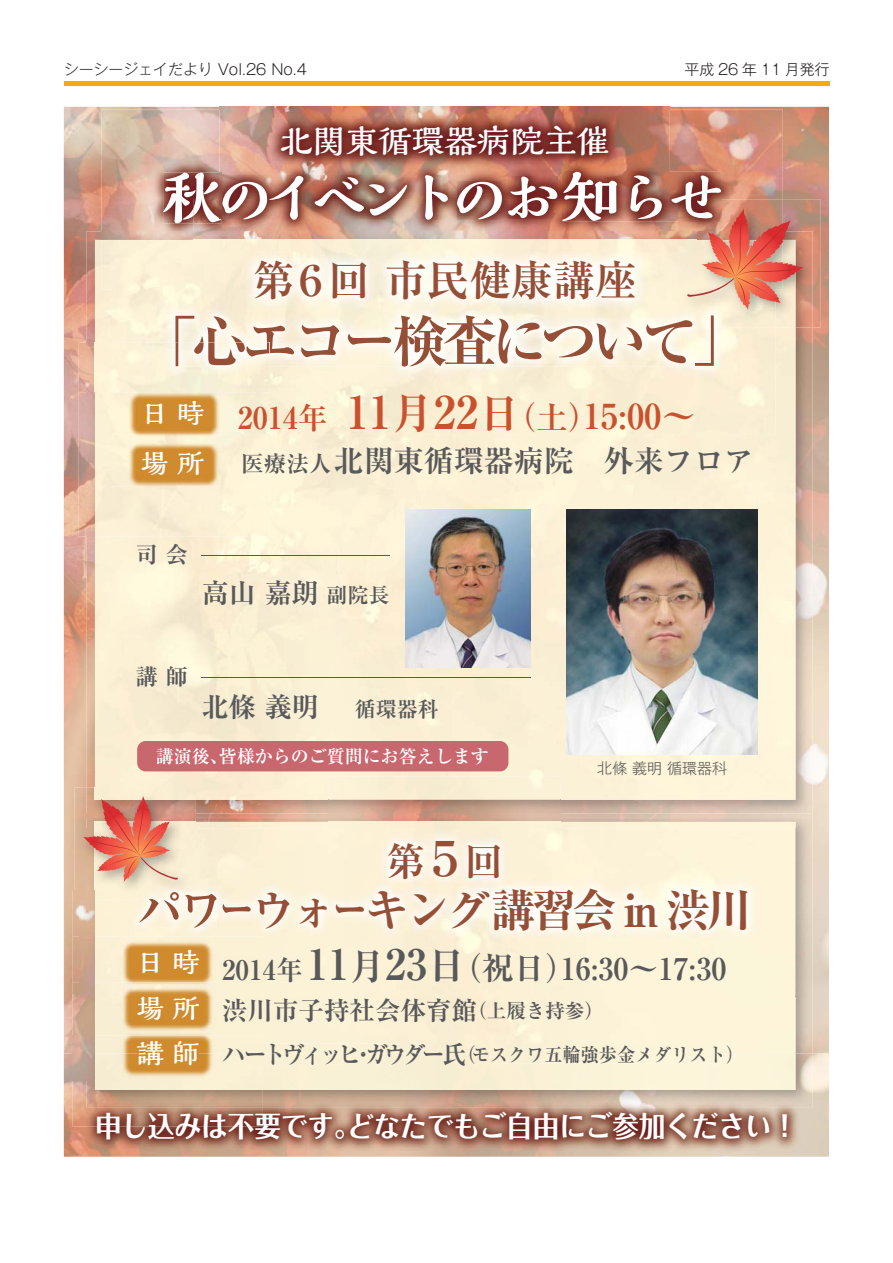
<style>
.page{position:relative;width:893px;height:1263px;background:#fff}
.page>*{position:absolute;margin:0;border:0;box-sizing:border-box;transform-origin:0 0}
.t1{font:58.65px "Kaimin So Std Heavy 90 pv RKSJ H";letter-spacing:-.15em;color:#fff}
.t2{font:55.5px "Ryumin Pr 5 Ex Bold 90 pv RKSJ H";letter-spacing:-.1em;color:#954f36}
.t3{font:45px "Ryumin Pr 5 Ex Bold 90 pv RKSJ H";letter-spacing:-.1em;color:#954f36}
.t4{font:42px "Ryumin Pr 5 Bold 90 pv RKSJ H";color:#954f36}
.t5{font:39px "Ryumin Pr 5 Bold 90 pv RKSJ H";color:#954f36}
.t6{font:34.5px "Ryumin Pro Bold 90 pv RKSJ H";color:#c9512d}
.t7{font:33px "Kaimin So Std Bold 90 pv RKSJ H";color:#fff}
.t8{font:30px "Ryumin Pro Bold 90 pv RKSJ H";color:#58595b}
.t9{font:30px "Ryumin Pro Bold 90 pv RKSJ H";color:#c9512d}
.t10{font:28.5px "Folk Pro Bold 90 pv RKSJ H";color:#fff;scale:.93 1}
.t11{font:27px "Ryumin Pro Bold 90 pv RKSJ H";color:#58595b}
.t12{font:27px/49.8px "Kaimin So Std Bold 90 pv RKSJ H";color:#fff}
.t13{font:25.5px "Ryumin Pro Bold 90 pv RKSJ H";color:#58595b}
.t14{font:22.5px "Ryumin Pro Bold 90 pv RKSJ H";color:#58595b}
.t15{font:21px "Ryumin Pro Bold 90 pv RKSJ H";color:#58595b}
.t16{font:19.5px "Ryumin Pro Bold 90 pv RKSJ H";color:#58595b;scale:.93 1}
.t17{font:18px "Ryumin Pr 5 Bold 90 pv RKSJ H";color:#fff}
.t18{font:15px "Gothic MB101 Pro Light 90 pv RKSJ H";color:#58595b}
.t19{font:14.85px "Gothic MB101 Pr 5 Light 90 pv RKSJ H";color:#231f20}
.s1{font-size:45px}
.s2{font-size:42px}
.s3{font-size:31.5px}
.s4{font-size:21px}
.s5{font-size:48px}
.s6{font-size:36px}
.s7{font-size:39px}
.s8{font-size:19.5px}
.s9{font-family:"Kaimin So Std Bold 90 pv RKSJ H";font-size:27px;color:#fff}
.s10{font-size:25.5px}
</style>
<div class="page">
<hr style="left:64px;top:81px;width:765px;height:4px;background:#faa61a">
<img style="left:64px;top:107px;width:155px;height:52px">
<img style="left:669px;top:107px;width:160px;height:52px">
<img style="left:64px;top:159px;width:38px;height:894px">
<img style="left:782px;top:159px;width:47px;height:894px">
<img style="left:86px;top:231px;width:16px;height:111px">
<img style="left:761px;top:328px;width:51px;height:485px">
<img style="left:86px;top:537px;width:9px;height:250px">
<img style="left:195px;top:800px;width:133px;height:13px">
<img style="left:95px;top:240px;width:17px;height:102px">
<div style="left:742px;top:328px;width:53px;height:472px;background:#fef3d9"></div>
<div style="left:256px;top:435px;width:486px;height:365px;background:#fbf1d6"></div>
<img style="left:95px;top:537px;width:161px;height:263px">
<img style="left:269px;top:453px;width:61px;height:21px">
<img style="left:195px;top:817px;width:133px;height:5px">
<img style="left:560px;top:817px;width:252px;height:44px">
<img style="left:795px;top:861px;width:17px;height:192px">
<img style="left:195px;top:813px;width:617px;height:4px">
<div style="left:263px;top:999px;width:213px;height:23px;background:#faf1d5"></div>
<div style="left:474px;top:1045px;width:257px;height:8px;background:#fbf3d8"></div>
<img style="left:219px;top:106px;width:450px;height:4px">
<img style="left:102px;top:110px;width:680px;height:121px">
<img style="left:102px;top:231px;width:91px;height:59px">
<img style="left:163px;top:173px;width:56px;height:50px">
<img style="left:219px;top:173px;width:2px;height:26px">
<img style="left:222px;top:175px;width:226px;height:24px">
<img style="left:457px;top:182px;width:45px;height:17px">
<img style="left:508px;top:177px;width:49px;height:22px">
<img style="left:562px;top:172px;width:159px;height:28px">
<img style="left:193px;top:218px;width:485px;height:72px">
<img style="left:221px;top:199px;width:341px;height:19px">
<img style="left:193px;top:199px;width:28px;height:24px">
<svg style="left:219px;top:199px;width:2px;height:19px"></svg>
<img style="left:222px;top:199px;width:226px;height:21px">
<img style="left:242px;top:218px;width:191px;height:2px">
<img style="left:457px;top:199px;width:45px;height:20px">
<img style="left:508px;top:199px;width:49px;height:20px">
<img style="left:562px;top:199px;width:134px;height:22px">
<img style="left:562px;top:199px;width:107px;height:19px">
<div style="left:112px;top:253px;width:81px;height:37px;background:#fdf3d8"></div>
<img style="left:193px;top:315px;width:503px;height:51px">
<div style="left:269px;top:403px;width:57px;height:29px;background:#fbefd4"></div>
<img style="left:328px;top:777px;width:232px;height:51px">
<img style="left:195px;top:828px;width:612px;height:168px">
<img style="left:263px;top:892px;width:64px;height:36px">
<img style="left:263px;top:957px;width:38px;height:26px">
<img style="left:79px;top:342px;width:190px;height:145px">
<img style="left:180px;top:342px;width:89px;height:25px">
<img style="left:175px;top:342px;width:5px;height:25px">
<img style="left:193px;top:342px;width:76px;height:24px">
<img style="left:79px;top:392px;width:7px;height:145px">
<img style="left:86px;top:487px;width:9px;height:50px">
<img style="left:95px;top:474px;width:174px;height:63px">
<img style="left:112px;top:392px;width:157px;height:43px">
<img style="left:243px;top:453px;width:26px;height:21px">
<img style="left:147px;top:401px;width:57px;height:24px">
<img style="left:72px;top:891px;width:7px;height:46px">
<img style="left:79px;top:899px;width:16px;height:38px">
<img style="left:95px;top:891px;width:168px;height:46px">
<img style="left:139px;top:892px;width:77px;height:36px">
<img style="left:222px;top:904px;width:29px;height:9px">
<img style="left:257px;top:892px;width:6px;height:36px">
<img style="left:72px;top:937px;width:7px;height:45px">
<img style="left:79px;top:937px;width:184px;height:59px">
<img style="left:142px;top:950px;width:57px;height:24px">
<img style="left:72px;top:1035px;width:23px;height:18px">
<img style="left:95px;top:1035px;width:168px;height:18px">
<img style="left:223px;top:1048px;width:20px;height:5px">
<img style="left:246px;top:1044px;width:17px;height:9px">
<img style="left:72px;top:982px;width:14px;height:53px">
<img style="left:86px;top:996px;width:177px;height:39px">
<img style="left:223px;top:982px;width:40px;height:1px">
<img style="left:223px;top:999px;width:40px;height:23px">
<img style="left:137px;top:996px;width:62px;height:24px">
<img style="left:137px;top:1041px;width:62px;height:12px">
<img style="left:566px;top:509px;width:191px;height:246px">
<img style="left:405px;top:509px;width:125px;height:158px">
<hr style="left:201px;top:555px;width:188px;height:1px;background:#58595b">
<hr style="left:201px;top:678px;width:329px;height:1px;background:#58595b">
<div style="left:137px;top:741px;width:371px;height:30px;background:#c8676e;border-radius:9px"></div>
<img style="left:64px;top:1053px;width:765px;height:104px">
<img style="left:263px;top:1053px;width:549px;height:54px">
<div style="left:263px;top:1053px;width:532px;height:37px;background:#faf1d6"></div>
<img style="left:263px;top:1053px;width:162px;height:12px">
<svg style="left:424px;top:1051px;width:18px;height:5px"></svg>
<img style="left:443px;top:1053px;width:22px;height:13px">
<div style="left:474px;top:1053px;width:257px;height:11px;background:#fbf3d9"></div>
<svg style="left:470px;top:1045px;width:4px;height:19px"></svg>
<img style="left:72px;top:1053px;width:191px;height:74px">
<img style="left:86px;top:1081px;width:177px;height:26px">
<img style="left:95px;top:1065px;width:168px;height:25px">
<img style="left:782px;top:200px;width:38px;height:128px">
<img style="left:795px;top:231px;width:17px;height:97px">
<img style="left:775px;top:310px;width:20px;height:18px">
<img style="left:721px;top:200px;width:61px;height:14px">
<img style="left:714px;top:200px;width:7px;height:14px">
<img style="left:696px;top:200px;width:18px;height:14px">
<img style="left:678px;top:200px;width:18px;height:115px">
<img style="left:696px;top:310px;width:79px;height:18px">
<img style="left:678px;top:315px;width:35px;height:13px">
<img style="left:687px;top:214px;width:116px;height:96px">
<img style="left:74px;top:787px;width:12px;height:104px">
<img style="left:86px;top:787px;width:109px;height:35px">
<img style="left:95px;top:787px;width:100px;height:13px">
<img style="left:178px;top:813px;width:17px;height:4px">
<img style="left:79px;top:828px;width:116px;height:63px">
<svg style="left:74px;top:891px;width:21px;height:8px"></svg>
<img style="left:95px;top:891px;width:100px;height:8px">
<img style="left:139px;top:892px;width:8px;height:7px">
<img style="left:147px;top:892px;width:48px;height:7px">
<svg style="left:83px;top:799px;width:95px;height:83px;background:#dd927c"></svg>
<p class="t19" style="left:64px;top:64px;width:245px">シーシージェイだより Vol.26 No.4</p>
<p class="t19" style="left:684px;top:64px;width:146px">平成 26 年 11 月発行</p>
<p class="t7" style="left:279px;top:128px;width:331px">北関東循環器病院主催</p>
<h1 class="t1" style="left:163px;top:175px;width:565px">秋のイベントのお知らせ</h1>
<h3 class="t4" style="left:252px;top:265px;width:386px">第６回 市民健康講座</h3>
<h2 class="t2" style="left:142px;top:320px;width:606px">「心エコー検査について」</h2>
<p class="t12" style="left:141px;top:392px;width:64px">日 時場 所</p>
<p class="t14" style="left:135px;top:546px;width:54px">司 会</p>
<p class="t6" style="left:346px;top:403px;width:351px"><span class="s1">11</span><span class="s2">月</span><span class="s1">22</span><span class="s2">日</span><span class="s3">（土）</span>15:00～</p>
<p class="t9" style="left:238px;top:406px;width:91px">2014年</p>
<p class="t14" style="left:241px;top:455px;width:91px">医療法人</p>
<p class="t8" style="left:333px;top:449px;width:421px">北関東循環器病院　外来フロア</p>
<p class="t11" style="left:202px;top:583px;width:189px">高山 嘉朗<span class="s4">副院長</span></p>
<p class="t14" style="left:135px;top:668px;width:54px">講 師</p>
<p class="t11" style="left:202px;top:697px;width:118px">北條 義明</p>
<p class="t15" style="left:355px;top:701px;width:85px">循環器科</p>
<p class="t17" style="left:156px;top:750px;width:335px">講演後、皆様からのご質問にお答えします</p>
<p class="t18" style="left:597px;top:763px;width:131px">北條 義明 循環器科</p>
<h3 class="t5" style="left:386px;top:847px;width:119px">第<span class="s5">５</span>回</h3>
<h3 class="t3" style="left:138px;top:893px;width:615px">パワーウォーキング講習会 in 渋川</h3>
<p class="t8" style="left:307px;top:958px;width:421px"><span class="s2">11</span><span class="s6">月</span><span class="s2">23</span><span class="s7">日</span><span class="s3">（祝日）</span>16:30～17:30</p>
<p class="t11" style="left:137px;top:960px;width:168px"><sup>日</sup> <sup>時</sup> 2014年</p>
<p class="t13" style="left:273px;top:1001px;width:332px">市子持社会体育館<span class="s8">（上履き持参）</span></p>
<p class="t12" style="left:137px;top:986px;width:138px">場所 <sub>渋川</sub></p>
<p class="t16" style="left:137px;top:1047px;width:654px"><span class="s9">講師</span> <span class="s10">ハートヴィッヒ・ガウダー氏</span>（モスクワ五輪強歩金メダリスト）</p>
<p class="t10" style="left:95px;top:1116px;width:757px">申し込みは不要です。どなたでもご自由にご参加ください！</p>
</div>
